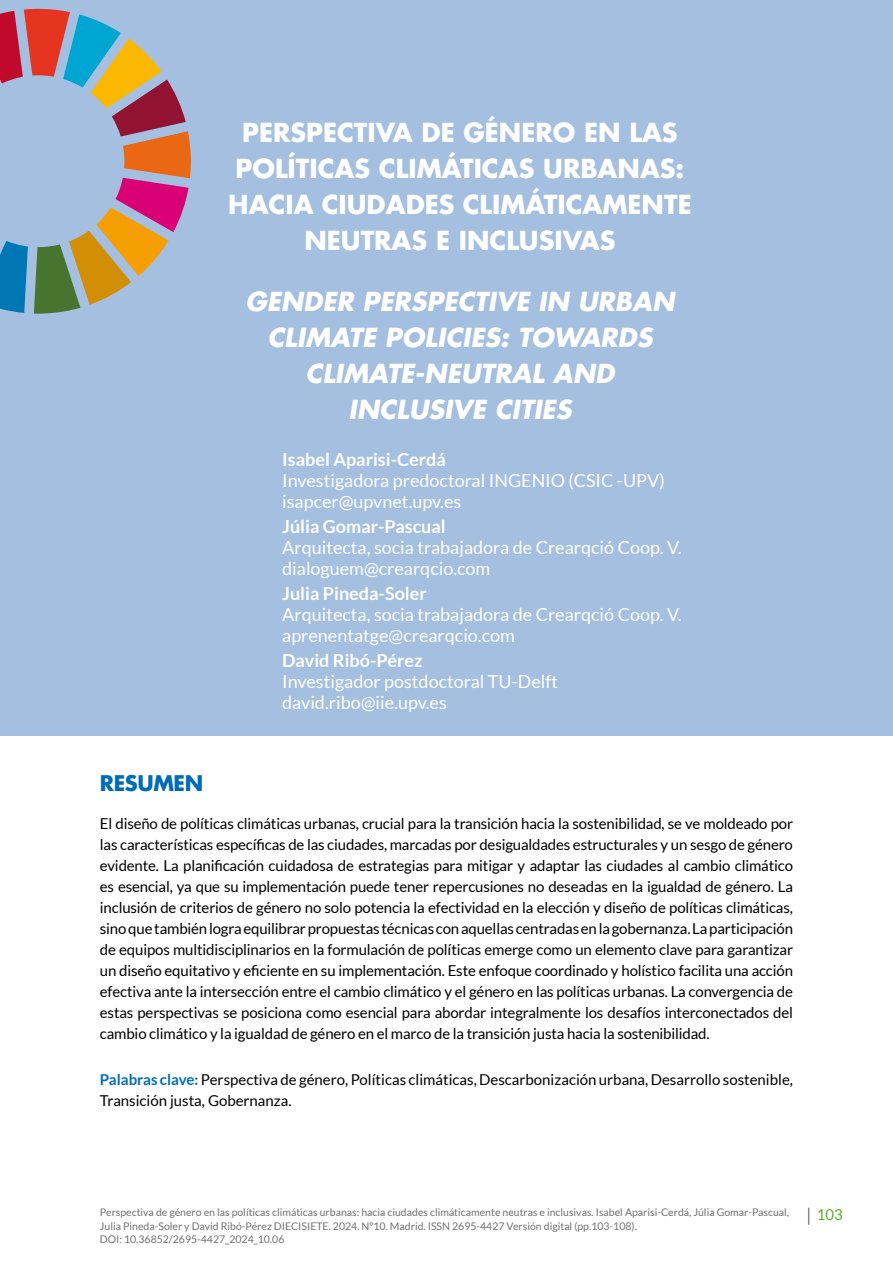
<style>
.page{position:relative;width:893px;height:1263px;background:#fff}
.page>*{position:absolute;margin:0;border:0;box-sizing:border-box;transform-origin:0 0}
.titular_articulo{font:700 25.5px/36px "Futura Std";color:#fff;text-align:center}
.titular_articulo-2{font:italic 700 25.5px/36px "Futura Std";color:#fff;text-align:center}
.tit1_futura{font:700 21px "Futura Std";letter-spacing:-.02em;color:#006cb5}
.autor_titular{font:18px "Lato";color:#fff}
.autor_titular-2{font:700 18px "Lato";color:#fff}
.text1_lato{font:15px/21px "Lato";color:#000;text-align:justify}
.t1{font:15px "Lato";color:#57ab27}
.creditos_pie_pag_FUE{font:10.5px/13.5px "Lato";color:#707172}
.s1{font-weight:700;color:#006cb5}
</style>
<div class="page">
<svg style="left:808px;top:1208px;width:1px;height:17px"></svg>
<div style="left:0;top:0;width:893px;height:735px;background:#a4bfe0"></div>
<svg style="left:0;top:9px;width:191px;height:305px"></svg>
<p class="titular_articulo" style="left:228px;top:114px;width:465px">PERSPECTIVA DE GÉNERO EN LAS<br>POLÍTICAS CLIMÁTICAS URBANAS:<br>HACIA CIUDADES CLIMÁTICAMENTE<br>NEUTRAS E INCLUSIVAS</p>
<p class="titular_articulo-2" style="left:245px;top:284px;width:431px">GENDER PERSPECTIVE IN URBAN<br>CLIMATE POLICIES: TOWARDS<br>CLIMATE-NEUTRAL AND<br>INCLUSIVE CITIES</p>
<p class="autor_titular-2" style="left:282px;top:449px;width:165px">Isabel Aparisi-Cerdá</p>
<p class="autor_titular" style="left:282px;top:470px;width:384px">Investigadora predoctoral INGENIO (CSIC -UPV)</p>
<p class="autor_titular" style="left:282px;top:491px;width:181px">isapcer@upvnet.upv.es</p>
<p class="autor_titular-2" style="left:282px;top:516px;width:165px">Júlia Gomar-Pascual</p>
<p class="autor_titular" style="left:282px;top:537px;width:401px">Arquitecta, socia trabajadora de Crearqció Coop. V.</p>
<p class="autor_titular" style="left:282px;top:558px;width:210px">dialoguem@crearqcio.com</p>
<p class="autor_titular-2" style="left:282px;top:583px;width:146px">Julia Pineda-Soler</p>
<p class="autor_titular" style="left:282px;top:604px;width:401px">Arquitecta, socia trabajadora de Crearqció Coop. V.</p>
<p class="autor_titular" style="left:282px;top:625px;width:234px">aprenentatge@crearqcio.com</p>
<p class="autor_titular-2" style="left:282px;top:650px;width:142px">David Ribó-Pérez</p>
<p class="autor_titular" style="left:282px;top:672px;width:278px">Investigador postdoctoral TU-Delft</p>
<p class="autor_titular" style="left:282px;top:693px;width:166px">david.ribo@iie.upv.es</p>
<p class="tit1_futura" style="left:100px;top:769px;width:105px">RESUMEN</p>
<p class="text1_lato" style="left:100px;top:813px;width:695px">El diseño de políticas climáticas urbanas, crucial para la transición hacia la sostenibilidad, se ve moldeado por las características específicas de las ciudades, marcadas por desigualdades estructurales y un sesgo de género evidente. La planificación cuidadosa de estrategias para mitigar y adaptar las ciudades al cambio climático es esencial, ya que su implementación puede tener repercusiones no deseadas en la igualdad de género. La inclusión de criterios de género no solo potencia la efectividad en la elección y diseño de políticas climáticas, sino que también logra equilibrar propuestas técnicas con aquellas centradas en la gobernanza. La participación de equipos multidisciplinarios en la formulación de políticas emerge como un elemento clave para garantizar un diseño equitativo y eficiente en su implementación. Este enfoque coordinado y holístico facilita una acción efectiva ante la intersección entre el cambio climático y el género en las políticas urbanas. La convergencia de estas perspectivas se posiciona como esencial para abordar integralmente los desafíos interconectados del cambio climático y la igualdad de género en el marco de la transición justa hacia la sostenibilidad.</p>
<p class="text1_lato" style="left:100px;top:1069px;width:695px"><span class="s1">Palabras clave:</span> Perspectiva de género, Políticas climáticas, Descarbonización urbana, Desarrollo sostenible,<br>Transición justa, Gobernanza.</p>
<p class="creditos_pie_pag_FUE" style="left:100px;top:1205px;width:691px">Perspectiva de género en las políticas climáticas urbanas: hacia ciudades climáticamente neutras e inclusivas. Isabel Aparisi-Cerdá, Júlia Gomar-Pascual,</p>
<p class="t1" style="left:817px;top:1206px;width:28px">103</p>
<p class="creditos_pie_pag_FUE" style="left:100px;top:1219px;width:538px">Julia Pineda-Soler y David Ribó-Pérez DIECISIETE. 2024. Nº10. Madrid. ISSN 2695-4427 Versión digital (pp.103-108).<br>DOI: 10.36852/2695-4427_2024_10.06</p>
</div>
